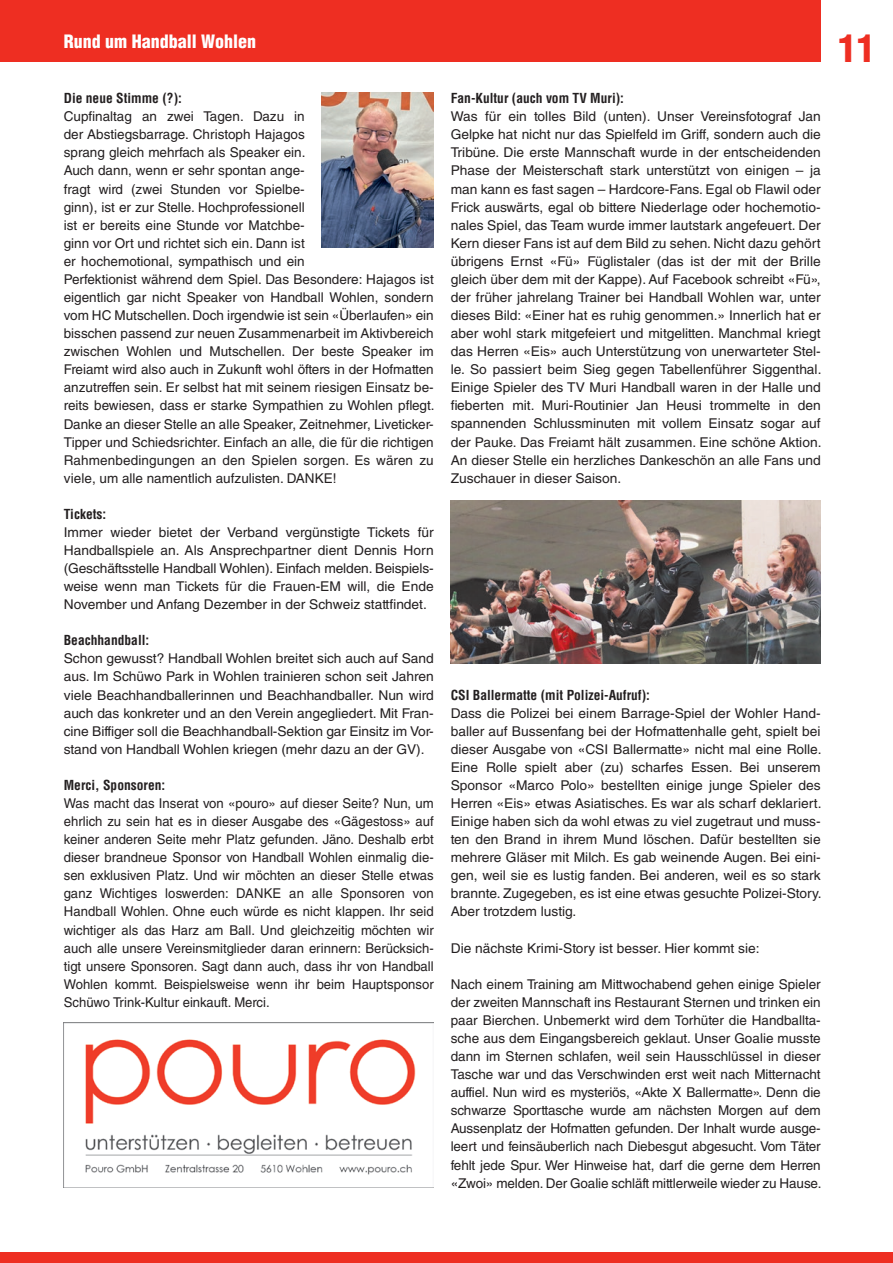
<style>
.page{position:relative;width:893px;height:1263px;background:#fff}
.page>*{position:absolute;margin:0;border:0;box-sizing:border-box;transform-origin:0 0}
.t1{font:900 condensed 37.5px "Helvetica LT Std";color:#ee2e22}
.t2{font:900 condensed 18px "Helvetica LT Std";color:#fff}
.t3{font:13.5px/18px "Helvetica LT Std";color:#231f20;text-align:justify}
.t4{font:700 condensed 13.5px "Helvetica LT Std";color:#231f20}
</style>
<div class="page">
<div style="left:0;top:0;width:821px;height:62px;background:#ee2e22"></div>
<div style="left:0;top:1252px;width:893px;height:11px;background:#ee2e22"></div>
<img style="left:322px;top:92px;width:112px;height:156px">
<img style="left:451px;top:501px;width:370px;height:162px">
<img style="left:64px;top:1023px;width:370px;height:165px">
<h2 class="t2" style="left:64px;top:30px;width:194px">Rund um Handball Wohlen</h2>
<p class="t4" style="left:64px;top:90px;width:120px">Die neue Stimme (?):</p>
<p class="t3" style="left:64px;top:107px;width:372px;text-align:left">Cupfinaltag an zwei Tagen. Dazu in<br>der Abstiegsbarrage. Christoph Hajagos<br>sprang gleich mehrfach als Speaker ein.<br>Auch dann, wenn er sehr spontan ange-<br>fragt wird (zwei Stunden vor Spielbe-<br>ginn), ist er zur Stelle. Hochprofessionell<br>ist er bereits eine Stunde vor Matchbe-<br>ginn vor Ort und richtet sich ein. Dann ist<br>er hochemotional, sympathisch und ein<br>Perfektionist während dem Spiel. Das Besondere: Hajagos ist eigentlich gar nicht Speaker von Handball Wohlen, sondern vom HC Mutschellen. Doch irgendwie ist sein «Überlaufen» ein bisschen passend zur neuen Zusammenarbeit im Aktivbereich zwischen Wohlen und Mutschellen. Der beste Speaker im Freiamt wird also auch in Zukunft wohl öfters in der Hofmatten anzutreffen sein. Er selbst hat mit seinem riesigen Einsatz be&shy;reits bewiesen, dass er starke Sympathien zu Wohlen pflegt.<br>Danke an dieser Stelle an alle Speaker, Zeitnehmer, Liveticker-Tipper und Schiedsrichter. Einfach an alle, die für die richtigen Rahmenbedingungen an den Spielen sorgen. Es wären zu viele, um alle namentlich aufzulisten. DANKE!</p>
<p class="t4" style="left:64px;top:505px;width:44px">Tickets:</p>
<p class="t3" style="left:64px;top:523px;width:371px">Immer wieder bietet der Verband vergünstigte Tickets für Handballspiele an. Als Ansprechpartner dient Dennis Horn (Geschäftsstelle Handball Wohlen). Einfach melden. Beispiels&shy;weise wenn man Tickets für die Frauen-EM will, die Ende November und Anfang Dezember in der Schweiz stattfindet.</p>
<p class="t4" style="left:64px;top:632px;width:87px">Beachhandball:</p>
<p class="t3" style="left:64px;top:650px;width:371px">Schon gewusst? Handball Wohlen breitet sich auch auf Sand aus. Im Schüwo Park in Wohlen trainieren schon seit Jahren viele Beachhandballerinnen und Beachhandballer. Nun wird auch das konkreter und an den Verein angegliedert. Mit Fran&shy;cine Biffiger soll die Beachhandball-Sektion gar Einsitz im Vor&shy;stand von Handball Wohlen kriegen (mehr dazu an der GV).</p>
<p class="t4" style="left:64px;top:776px;width:103px">Merci, Sponsoren:</p>
<p class="t3" style="left:64px;top:794px;width:371px">Was macht das Inserat von «pouro» auf dieser Seite? Nun, um ehrlich zu sein hat es in dieser Ausgabe des «Gägestoss» auf keiner anderen Seite mehr Platz gefunden. Jäno. Deshalb erbt dieser brandneue Sponsor von Handball Wohlen einmalig die&shy;sen exklusiven Platz. Und wir möchten an dieser Stelle etwas ganz Wichtiges loswerden: DANKE an alle Sponsoren von Handball Wohlen. Ohne euch würde es nicht klappen. Ihr seid wichtiger als das Harz am Ball. Und gleichzeitig möchten wir auch alle unsere Vereinsmitglieder daran erinnern: Berücksich&shy;tigt unsere Sponsoren. Sagt dann auch, dass ihr von Handball Wohlen kommt. Beispielsweise wenn ihr beim Hauptsponsor Schüwo Trink-Kultur einkauft. Merci.</p>
<p class="t4" style="left:451px;top:90px;width:175px">Fan-Kultur (auch vom TV Muri):</p>
<p class="t3" style="left:451px;top:107px;width:372px">Was für ein tolles Bild (unten). Unser Vereinsfotograf Jan Gelpke hat nicht nur das Spielfeld im Griff, sondern auch die Tribüne. Die erste Mannschaft wurde in der entscheidenden Phase der Meisterschaft stark unterstützt von einigen – ja man kann es fast sagen – Hardcore-Fans. Egal ob Flawil oder Frick auswärts, egal ob bittere Niederlage oder hochemotio&shy;nales Spiel, das Team wurde immer lautstark angefeuert. Der Kern dieser Fans ist auf dem Bild zu sehen. Nicht dazu gehört übrigens Ernst «Fü» Füglistaler (das ist der mit der Brille gleich über dem mit der Kappe). Auf Facebook schreibt «Fü», der früher jahrelang Trainer bei Handball Wohlen war, unter dieses Bild: «Einer hat es ruhig genommen.» Innerlich hat er aber wohl stark mitgefeiert und mitgelitten. Manchmal kriegt das Herren «Eis» auch Unterstützung von unerwarteter Stel&shy;le. So passiert beim Sieg gegen Tabellenführer Siggenthal.<br>Einige Spieler des TV Muri Handball waren in der Halle und fieberten mit. Muri-Routinier Jan Heusi trommelte in den spannenden Schlussminuten mit vollem Einsatz sogar auf der Pauke. Das Freiamt hält zusammen. Eine schöne Aktion.<br>An dieser Stelle ein herzliches Dankeschön an alle Fans und Zuschauer in dieser Saison.</p>
<p class="t4" style="left:451px;top:686px;width:201px">CSI Ballermatte (mit Polizei-Aufruf):</p>
<p class="t3" style="left:451px;top:704px;width:372px">Dass die Polizei bei einem Barrage-Spiel der Wohler Hand&shy;baller auf Bussenfang bei der Hofmattenhalle geht, spielt bei dieser Ausgabe von «CSI Ballermatte» nicht mal eine Rolle.<br>Eine Rolle spielt aber (zu) scharfes Essen. Bei unserem Sponsor «Marco Polo» bestellten einige junge Spieler des Herren «Eis» etwas Asiatisches. Es war als scharf deklariert.<br>Einige haben sich da wohl etwas zu viel zugetraut und muss&shy;ten den Brand in ihrem Mund löschen. Dafür bestellten sie mehrere Gläser mit Milch. Es gab weinende Augen. Bei eini&shy;gen, weil sie es lustig fanden. Bei anderen, weil es so stark brannte. Zugegeben, es ist eine etwas gesuchte Polizei-Story.<br>Aber trotzdem lustig.</p>
<p class="t3" style="left:451px;top:939px;width:310px">Die nächste Krimi-Story ist besser. Hier kommt sie:</p>
<p class="t3" style="left:451px;top:975px;width:372px">Nach einem Training am Mittwochabend gehen einige Spieler der zweiten Mannschaft ins Restaurant Sternen und trinken ein paar Bierchen. Unbemerkt wird dem Torhüter die Handballta&shy;sche aus dem Eingangsbereich geklaut. Unser Goalie musste dann im Sternen schlafen, weil sein Hausschlüssel in dieser Tasche war und das Verschwinden erst weit nach Mitternacht auffiel. Nun wird es mysteriös, «Akte X Ballermatte». Denn die schwarze Sporttasche wurde am nächsten Morgen auf dem Aussenplatz der Hofmatten gefunden. Der Inhalt wurde ausge&shy;leert und feinsäuberlich nach Diebesgut abgesucht. Vom Täter fehlt jede Spur. Wer Hinweise hat, darf die gerne dem Herren «Zwoi» melden. Der Goalie schläft mittlerweile wieder zu Hause.</p>
<h1 class="t1" style="left:838px;top:24px;width:39px">11</h1>
</div>
